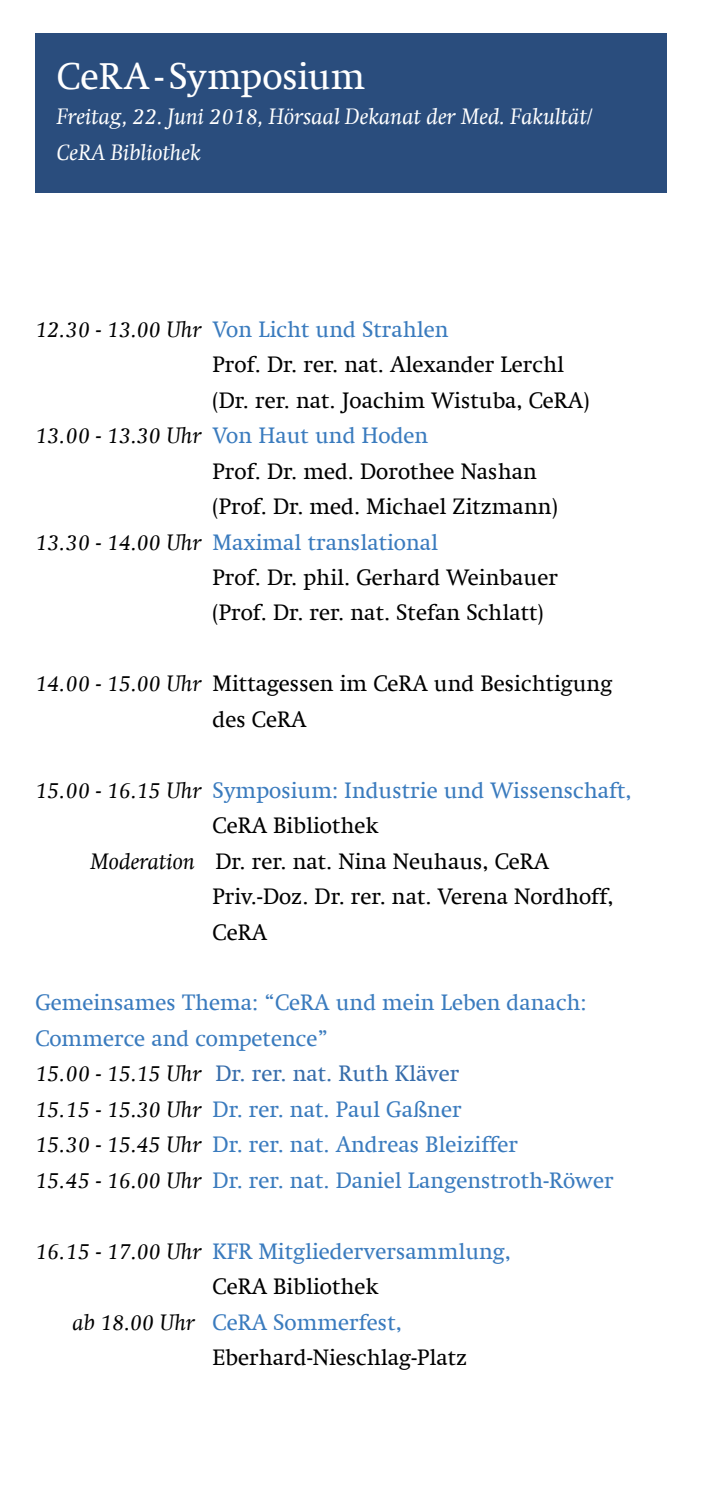
<style>
.page{position:relative;width:702px;height:1489px;background:#fff}
.page>*{position:absolute;margin:0;border:0;box-sizing:border-box;transform-origin:0 0}
.t1{font:37.5px "Swift Com";color:#fff}
.t2{font:22.5px/35.5px "Swift Com";color:#3a7bbe}
.t3{font:22.5px/35.5px "Swift Com";color:#000}
.t4{font:italic 22.5px/35.5px "Swift Com";color:#fff}
.s1{font-style:italic;color:#000}
.s2{font-style:italic}
.s3{color:#376dab}
</style>
<div class="page">
<div style="left:35px;top:33px;width:631px;height:160px;background:#2a4d7d"></div>
<h1 class="t1" style="left:57px;top:54px;width:310px">CeRA-Symposium</h1>
<p class="t4" style="left:57px;top:99px;width:537px">Freitag, 22. Juni 2018, Hörsaal Dekanat der Med. Fakultät/<br>CeRA Bibliothek</p>
<p class="t2" style="left:35px;top:311px;width:415px"><span class="s1">12.30 - 13.00 Uhr</span> Von Licht und Strahlen</p>
<p class="t3" style="left:213px;top:347px;width:353px">Prof. Dr. rer. nat. Alexander Lerchl</p>
<p class="t3" style="left:213px;top:382px;width:378px">(Dr. rer. nat. Joachim Wistuba, CeRA)</p>
<p class="t2" style="left:35px;top:418px;width:394px"><span class="s1">13.00 - 13.30 Uhr</span> Von Haut und Hoden</p>
<p class="t3" style="left:213px;top:453px;width:326px">Prof. Dr. med. Dorothee Nashan</p>
<p class="t3" style="left:213px;top:488px;width:346px">(Prof. Dr. med. Michael Zitzmann)</p>
<p class="t2" style="left:35px;top:524px;width:404px"><span class="s1">13.30 - 14.00 Uhr</span> Maximal translational</p>
<p class="t3" style="left:213px;top:559px;width:347px">Prof. Dr. phil. Gerhard Weinbauer</p>
<p class="t3" style="left:213px;top:595px;width:332px">(Prof. Dr. rer. nat. Stefan Schlatt)</p>
<p class="t3" style="left:213px;top:666px;width:401px;text-indent:-177px"><span class="s2">14.00 - 15.00 Uhr</span> Mittagessen im CeRA und Besichtigung des CeRA</p>
<p class="t2" style="left:35px;top:772px;width:598px"><span class="s1">15.00 - 16.15 Uhr</span> Symposium: Industrie und Wissenschaft,</p>
<p class="t3" style="left:213px;top:807px;width:167px">CeRA Bibliothek</p>
<p class="t3" style="left:90px;top:843px;width:460px"><span class="s2">Moderation</span> Dr. rer. nat. Nina Neuhaus, CeRA</p>
<p class="t3" style="left:213px;top:878px;width:402px">Priv.-Doz. Dr. rer. nat. Verena Nordhoff,</p>
<p class="t3" style="left:213px;top:914px;width:56px">CeRA</p>
<p class="t2" style="left:35px;top:985px;width:579px">Gemeinsames Thema: “CeRA und mein Leben danach:<br>Commerce and competence”<br><span class="s1">15.00 - 15.15 Uhr</span> <span class="s3">Dr. rer. nat. Ruth Kläver<br></span><span class="s1">15.15 - 15.30 Uhr</span> Dr. rer. nat. Paul Gaßner<br><span class="s1">15.30 - 15.45 Uhr</span> Dr. rer. nat. Andreas Bleiziffer<br><span class="s1">15.45 - 16.00 Uhr</span> Dr. rer. nat. Daniel Langenstroth-Röwer</p>
<p class="t2" style="left:35px;top:1233px;width:477px"><span class="s1">16.15 - 17.00 Uhr</span> KFR Mitgliederversammlung,</p>
<p class="t3" style="left:213px;top:1268px;width:167px">CeRA Bibliothek</p>
<p class="t2" style="left:72px;top:1303px;width:331px"><span class="s1">ab 18.00 Uhr</span> CeRA Sommerfest,</p>
<p class="t3" style="left:213px;top:1339px;width:256px">Eberhard-Nieschlag-Platz</p>
</div>
